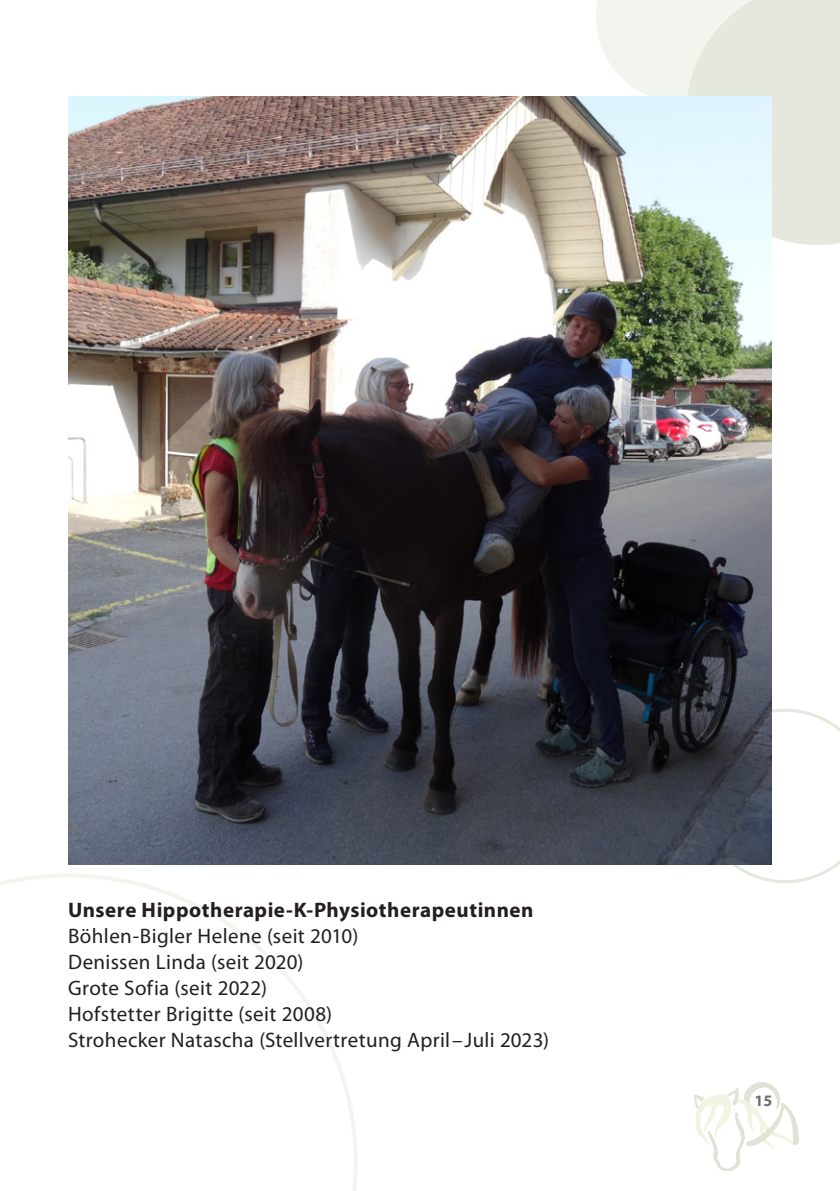
<style>
.page{position:relative;width:840px;height:1191px;background:#fff}
.page>*{position:absolute;margin:0;border:0;box-sizing:border-box;transform-origin:0 0}
.t1{font:21px/26px "Myriad Pro";letter-spacing:.02em;color:#231f20}
.t2{font:700 21px "Myriad Pro";letter-spacing:.025em;color:#231f20}
.t3{font:700 16px "Myriad Pro";color:#6c6d70}
</style>
<div class="page">
<svg style="left:0;top:873px;width:357px;height:318px"></svg>
<svg style="left:732px;top:709px;width:107px;height:174px"></svg>
<svg style="left:694px;top:1082px;width:105px;height:89px"></svg>
<svg style="left:596px;top:0;width:243px;height:245px;background:#e9ede3"></svg>
<img style="left:68px;top:96px;width:703px;height:769px">
<p class="t2" style="left:68px;top:896px;width:466px">Unsere Hippotherapie-K-Physiotherapeutinnen</p>
<p class="t1" style="left:68px;top:922px;width:482px">Böhlen-Bigler Helene (seit 2010)<br>Denissen Linda (seit 2020)<br>Grote Sofia (seit 2022)<br>Hofstetter Brigitte (seit 2008)<br>Strohecker Natascha (Stellvertretung April–Juli 2023)</p>
<p class="t3" style="left:754px;top:1090px;width:19px">15</p>
</div>
